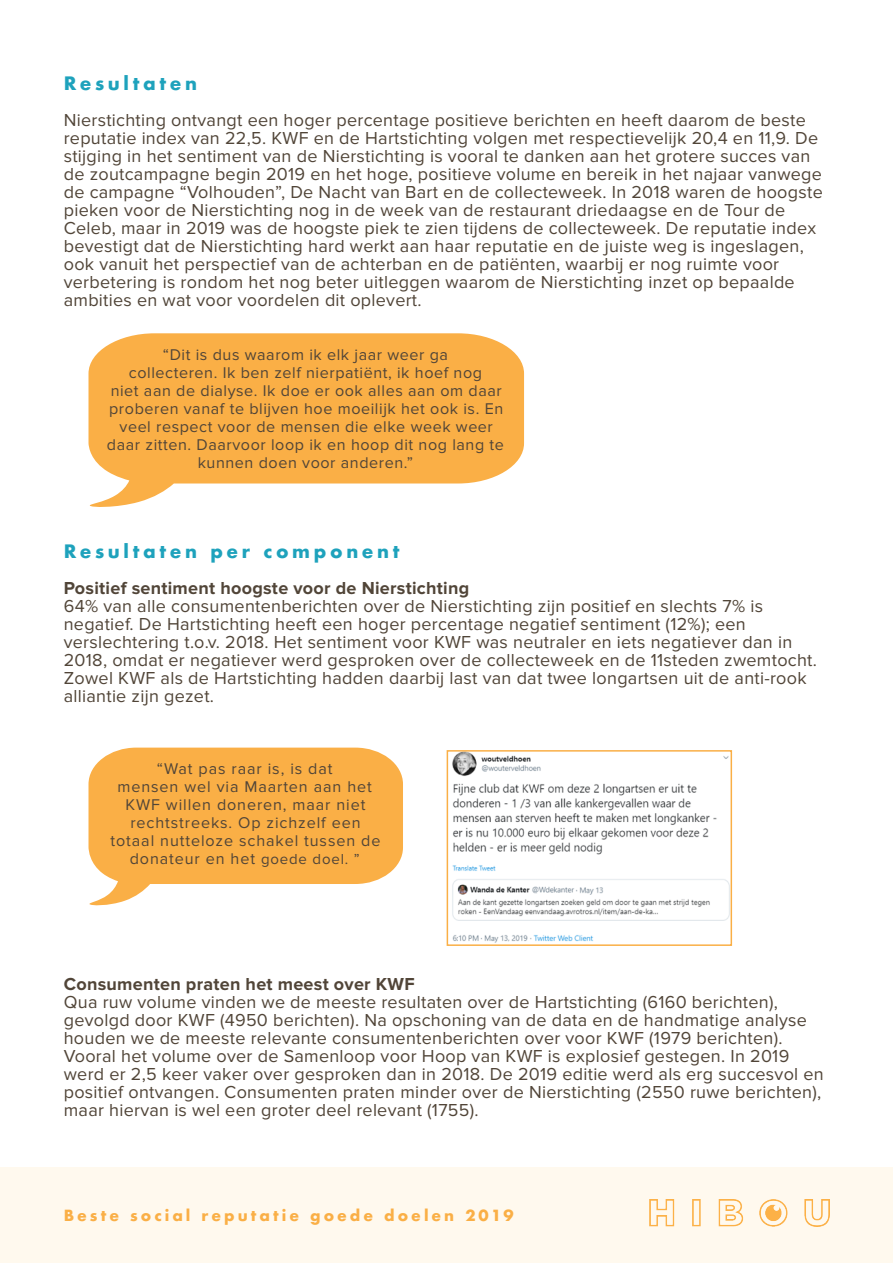
<style>
.page{position:relative;width:893px;height:1263px;background:#fff}
.page>*{position:absolute;margin:0;border:0;box-sizing:border-box;transform-origin:0 0}
.t1{font:18px/18px "Proxima Nova";letter-spacing:.015em;color:#514538}
.t2{font:700 18px "Proxima Nova";letter-spacing:.015em;color:#514538}
.t3{font:700 18px "Futura";letter-spacing:.2em;color:#1ea2bc}
.t4{font:16.2px/18px "Proxima Nova";letter-spacing:.035em;color:#514538;text-align:center}
.t5{font:16.2px/18px "Proxima Nova";letter-spacing:.055em;color:#514538;text-align:center}
.t6{font:700 15px "Futura";letter-spacing:.2em;color:#faaf46}
.s1{font-size:15px}
</style>
<div class="page">
<div style="left:0;top:1167px;width:893px;height:96px;background:#fff9ee"></div>
<img style="left:649px;top:1199px;width:180px;height:28px">
<svg style="left:89px;top:748px;width:314px;height:158px;fill:#faaf46"></svg>
<img style="left:452px;top:753px;width:277px;height:190px">
<div style="left:447px;top:750px;width:285px;height:196px;border:2px solid #faaf46"></div>
<svg style="left:89px;top:333px;width:435px;height:174px;background:#fabb62"></svg>
<p class="t3" style="left:64px;top:70px;width:135px">Resultaten</p>
<p class="t1" style="left:64px;top:111px;width:760px">Nierstichting ontvangt een hoger percentage positieve berichten en heeft daarom de beste reputatie index van 22,5. KWF en de Hartstichting volgen met respectievelijk 20,4 en 11,9. De stijging in het sentiment van de Nierstichting is vooral te danken aan het grotere succes van de zoutcampagne begin 2019 en het hoge, positieve volume en bereik in het najaar vanwege de campagne “Volhouden”, De Nacht van Bart en de collecteweek. In 2018 waren de hoogste pieken voor de Nierstichting nog in de week van de restaurant driedaagse en de Tour de Celeb, maar in 2019 was de hoogste piek te zien tijdens de collecteweek. De reputatie index bevestigt dat de Nierstichting hard werkt aan haar reputatie en de juiste weg is ingeslagen, ook vanuit het perspectief van de achterban en de patiënten, waarbij er nog ruimte voor verbetering is rondom het nog beter uitleggen waarom de Nierstichting inzet op bepaalde ambities en wat voor voordelen dit oplevert.</p>
<p class="t4" style="left:107px;top:346px;width:399px">“Dit is dus waarom ik elk jaar weer ga<br>collecteren. Ik ben zelf nierpatiënt, ik hoef nog<br>niet aan de dialyse. Ik doe er ook alles aan om daar proberen vanaf te blijven hoe moeilijk het ook is. En veel respect voor de mensen die elke week weer daar zitten. Daarvoor loop ik en hoop dit nog lang te kunnen doen voor anderen.”</p>
<p class="t3" style="left:64px;top:538px;width:337px">Resultaten per component</p>
<p class="t2" style="left:64px;top:578px;width:407px">Positief sentiment hoogste voor de Nierstichting</p>
<p class="t1" style="left:64px;top:597px;width:755px">64% van alle consumentenberichten over de Nierstichting zijn positief en slechts 7% is negatief. De Hartstichting heeft een hoger percentage negatief sentiment (12%); een verslechtering t.o.v. 2018. Het sentiment voor KWF was neutraler en iets negatiever dan in 2018, omdat er negatiever werd gesproken over de collecteweek en de 11steden zwemtocht.<br>Zowel KWF als de Hartstichting hadden daarbij last van dat twee longartsen uit de anti-rook alliantie zijn gezet.</p>
<p class="t5" style="left:111px;top:760px;width:271px">“Wat pas raar is, is dat<br>mensen wel via Maarten aan het<br>KWF willen doneren, maar niet rechtstreeks. Op zichzelf een totaal nutteloze schakel tussen de donateur en het <span class="s1">goede doel. ”</span></p>
<p class="t2" style="left:64px;top:974px;width:352px">Consumenten praten het meest over KWF</p>
<p class="t1" style="left:64px;top:993px;width:761px">Qua ruw volume vinden we de meeste resultaten over de Hartstichting (6160 berichten), gevolgd door KWF (4950 berichten). Na opschoning van de data en de handmatige analyse houden we de meeste relevante consumentenberichten over voor KWF (1979 berichten).<br>Vooral het volume over de Samenloop voor Hoop van KWF is explosief gestegen. In 2019 werd er 2,5 keer vaker over gesproken dan in 2018. De 2019 editie werd als erg succesvol en positief ontvangen. Consumenten praten minder over de Nierstichting (2550 ruwe berichten), maar hiervan is wel een groter deel relevant (1755).</p>
<p class="t6" style="left:64px;top:1204px;width:451px">Beste social reputatie goede doelen 2019</p>
</div>
